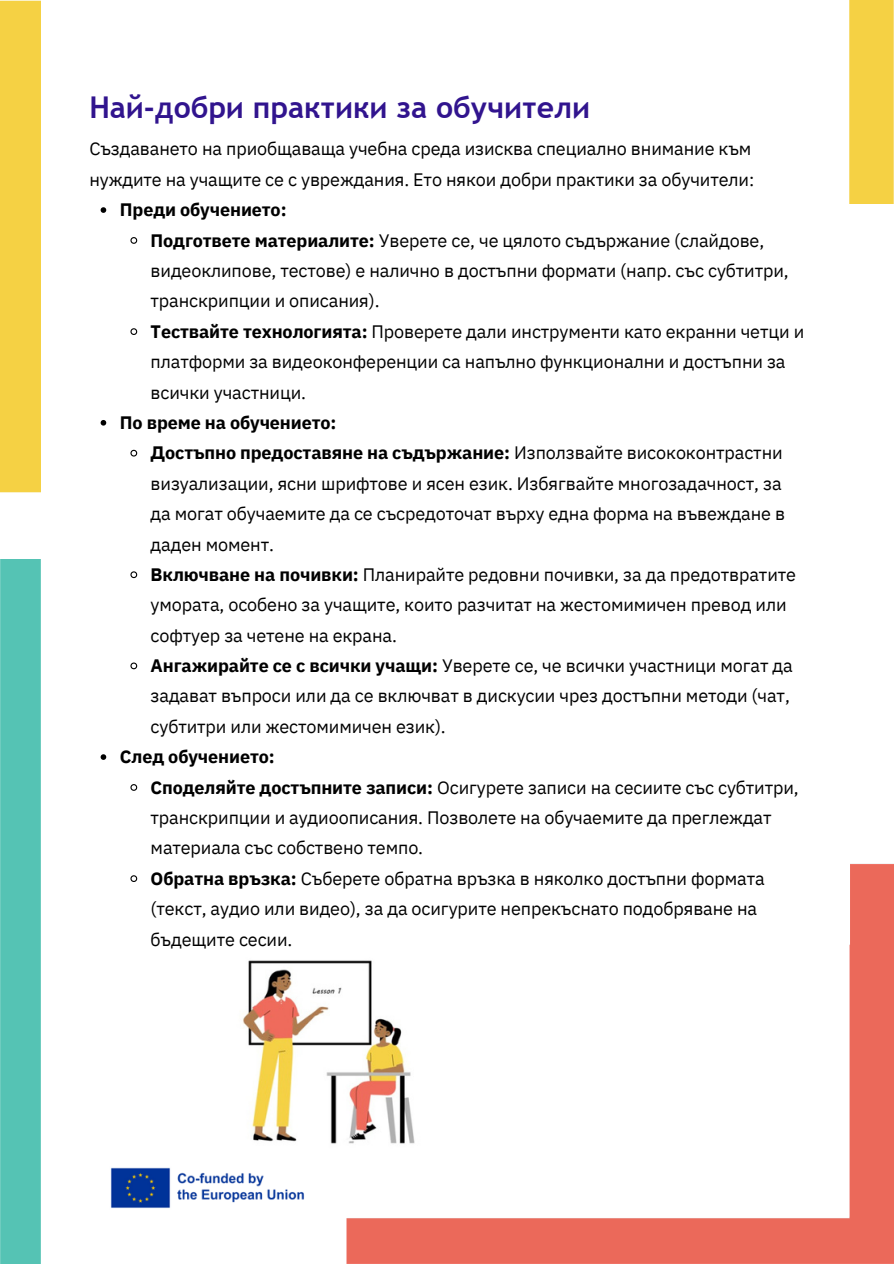
<style>
.page{position:relative;width:894px;height:1264px;background:#fff}
.page>*{position:absolute;margin:0;border:0;box-sizing:border-box;transform-origin:0 0}
.t1{font:700 30px "Trebuchet MS";color:#31148e}
.t2{font:18px/30.3px "IBM Plex Sans";letter-spacing:-.005em;color:#000}
.t3{font:700 18px "IBM Plex Sans";letter-spacing:-.005em;color:#000}
.s1{font-weight:700}
</style>
<div class="page">
<img style="left:110px;top:1167px;width:194px;height:41px">
<img style="left:243px;top:960px;width:96px;height:184px">
<div style="left:0;top:0;width:40px;height:493px;background:#f5d144"></div>
<div style="left:0;top:559px;width:40px;height:704px;background:#55c3b4"></div>
<img style="left:339px;top:863px;width:554px;height:400px">
<div style="left:849px;top:0;width:43px;height:204px;background:#f5d144"></div>
<svg style="left:101px;top:207px;width:5px;height:6px"></svg>
<svg style="left:130px;top:237px;width:8px;height:7px"></svg>
<svg style="left:130px;top:328px;width:8px;height:7px"></svg>
<svg style="left:101px;top:420px;width:5px;height:5px"></svg>
<svg style="left:130px;top:449px;width:8px;height:8px"></svg>
<svg style="left:130px;top:571px;width:8px;height:8px"></svg>
<svg style="left:130px;top:662px;width:8px;height:8px"></svg>
<svg style="left:101px;top:754px;width:5px;height:6px"></svg>
<svg style="left:130px;top:784px;width:8px;height:7px"></svg>
<svg style="left:130px;top:875px;width:8px;height:7px"></svg>
<p class="t1" style="left:89px;top:90px;width:502px">Най-добри практики за обучители</p>
<p class="t2" style="left:89px;top:133px;width:666px">Създаването на приобщаваща учебна среда изисква специално внимание към нуждите на учащите се с увреждания. Ето някои добри практики за обучители:</p>
<p class="t3" style="left:120px;top:198px;width:168px">Преди обучението:</p>
<p class="t2" style="left:150px;top:225px;width:639px"><span class="s1">Подгответе материалите:</span> Уверете се, че цялото съдържание (слайдове, видеоклипове, тестове) е налично в достъпни формати (напр. със субтитри, транскрипции и описания).</p>
<p class="t2" style="left:150px;top:316px;width:655px"><span class="s1">Тествайте технологията:</span> Проверете дали инструменти като екранни четци и платформи за видеоконференции са напълно функционални и достъпни за всички участници.</p>
<p class="t3" style="left:120px;top:410px;width:218px">По време на обучението:</p>
<p class="t2" style="left:150px;top:437px;width:636px"><span class="s1">Достъпно предоставяне на съдържание:</span> Използвайте висококонтрастни визуализации, ясни шрифтове и ясен език. Избягвайте многозадачност, за да могат обучаемите да се съсредоточат върху една форма на въвеждане в даден момент.</p>
<p class="t2" style="left:150px;top:559px;width:646px"><span class="s1">Включване на почивки:</span> Планирайте редовни почивки, за да предотвратите умората, особено за учащите, които разчитат на жестомимичен превод или софтуер за четене на екрана.</p>
<p class="t2" style="left:150px;top:650px;width:643px"><span class="s1">Ангажирайте се с всички учащи:</span> Уверете се, че всички участници могат да задават въпроси или да се включват в дискусии чрез достъпни методи (чат, субтитри или жестомимичен език).</p>
<p class="t3" style="left:120px;top:744px;width:156px">След обучението:</p>
<p class="t2" style="left:150px;top:771px;width:649px"><span class="s1">Споделяйте достъпните записи:</span> Осигурете записи на сесиите със субтитри, транскрипции и аудиоописания. Позволете на обучаемите да преглеждат материала със собствено темпо.</p>
<p class="t2" style="left:150px;top:862px;width:615px"><span class="s1">Обратна връзка:</span> Съберете обратна връзка в няколко достъпни формата (текст, аудио или видео), за да осигурите непрекъснато подобряване на бъдещите сесии.</p>
</div>
